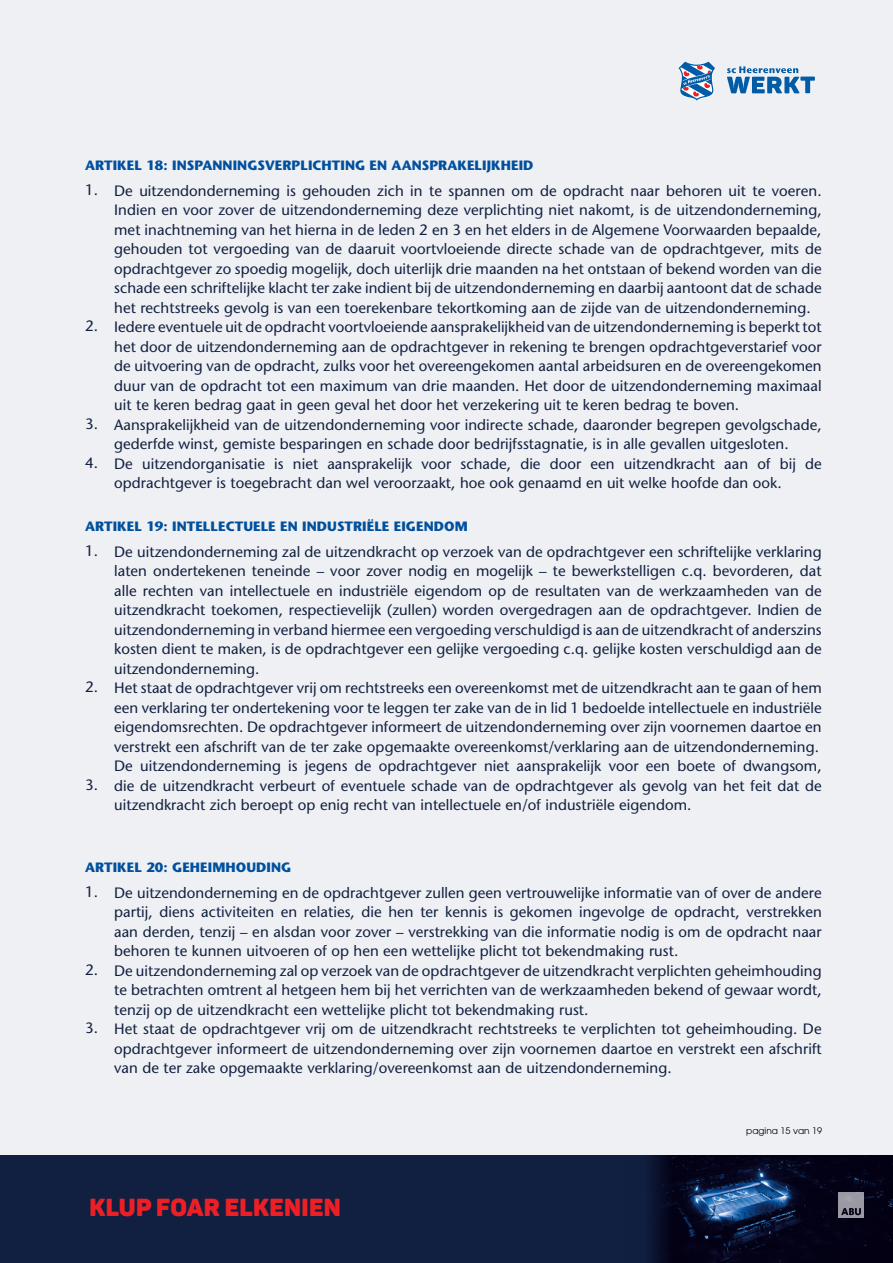
<style>
.page{position:relative;width:893px;height:1263px;background:#eff0f3}
.page>*{position:absolute;margin:0;border:0;box-sizing:border-box;transform-origin:0 0}
.t1{font:24.3px "Panton Black Caps";letter-spacing:.015em;color:#ed1f26}
.t2{font:500 15px/19.5px "Stone Sans Std";letter-spacing:.005em;color:#112041}
.t3{font:700 13.5px "Stone Sans Std";letter-spacing:.005em;color:#00509e}
.t4{font:9px "ITC Avant Garde Pro";color:#000}
</style>
<div class="page">
<div style="left:0;top:1155px;width:893px;height:108px;background:#112041"></div>
<img style="left:650px;top:1155px;width:243px;height:108px">
<svg style="left:678px;top:61px;width:37px;height:40px"></svg>
<svg style="left:727px;top:66px;width:88px;height:27px"></svg>
<img style="left:839px;top:1193px;width:24px;height:24px">
<p class="t3" style="left:85px;top:157px;width:450px">ARTIKEL 18: INSPANNINGSVERPLICHTING EN AANSPRAKELIJKHEID</p>
<p class="t2" style="left:85px;top:180px;width:14px">1.</p>
<p class="t2" style="left:85px;top:316px;width:14px">2.</p>
<p class="t2" style="left:85px;top:414px;width:14px">3.</p>
<p class="t2" style="left:85px;top:453px;width:14px">4.</p>
<p class="t2" style="left:114px;top:181px;width:709px">De uitzendonderneming is gehouden zich in te spannen om de opdracht naar behoren uit te voeren.<br>Indien en voor zover de uitzendonderneming deze verplichting niet nakomt, is de uitzendonderneming, met inachtneming van het hierna in de leden 2 en 3 en het elders in de Algemene Voorwaarden bepaalde, gehouden tot vergoeding van de daaruit voortvloeiende directe schade van de opdrachtgever, mits de opdrachtgever zo spoedig mogelijk, doch uiterlijk drie maanden na het ontstaan of bekend worden van die schade een schriftelijke klacht ter zake indient bij de uitzendonderneming en daarbij aantoont dat de schade het rechtstreeks gevolg is van een toerekenbare tekortkoming aan de zijde van de uitzendonderneming.<br>Iedere eventuele uit de opdracht voortvloeiende aansprakelijkheid van de uitzendonderneming is beperkt tot het door de uitzendonderneming aan de opdrachtgever in rekening te brengen opdrachtgeverstarief voor de uitvoering van de opdracht, zulks voor het overeengekomen aantal arbeidsuren en de overeengekomen duur van de opdracht tot een maximum van drie maanden. Het door de uitzendonderneming maximaal uit te keren bedrag gaat in geen geval het door het verzekering uit te keren bedrag te boven.<br>Aansprakelijkheid van de uitzendonderneming voor indirecte schade, daaronder begrepen gevolgschade, gederfde winst, gemiste besparingen en schade door bedrijfsstagnatie, is in alle gevallen uitgesloten.<br>De uitzendorganisatie is niet aansprakelijk voor schade, die door een uitzendkracht aan of bij de opdrachtgever is toegebracht dan wel veroorzaakt, hoe ook genaamd en uit welke hoofde dan ook.</p>
<p class="t3" style="left:85px;top:518px;width:384px">ARTIKEL 19: INTELLECTUELE EN INDUSTRIËLE EIGENDOM</p>
<p class="t2" style="left:85px;top:541px;width:14px">1.</p>
<p class="t2" style="left:85px;top:677px;width:14px">2.</p>
<p class="t2" style="left:85px;top:775px;width:14px">3.</p>
<p class="t2" style="left:114px;top:542px;width:709px">De uitzendonderneming zal de uitzendkracht op verzoek van de opdrachtgever een schriftelijke verklaring laten ondertekenen teneinde – voor zover nodig en mogelijk – te bewerkstelligen c.q. bevorderen, dat alle rechten van intellectuele en industriële eigendom op de resultaten van de werkzaamheden van de uitzendkracht toekomen, respectievelijk (zullen) worden overgedragen aan de opdrachtgever. Indien de uitzendonderneming in verband hiermee een vergoeding verschuldigd is aan de uitzendkracht of anderszins kosten dient te maken, is de opdrachtgever een gelijke vergoeding c.q. gelijke kosten verschuldigd aan de uitzendonderneming.<br>Het staat de opdrachtgever vrij om rechtstreeks een overeenkomst met de uitzendkracht aan te gaan of hem een verklaring ter ondertekening voor te leggen ter zake van de in lid 1 bedoelde intellectuele en industriële eigendomsrechten. De opdrachtgever informeert de uitzendonderneming over zijn voornemen daartoe en verstrekt een afschrift van de ter zake opgemaakte overeenkomst/verklaring aan de uitzendonderneming.<br>De uitzendonderneming is jegens de opdrachtgever niet aansprakelijk voor een boete of dwangsom, die de uitzendkracht verbeurt of eventuele schade van de opdrachtgever als gevolg van het feit dat de uitzendkracht zich beroept op enig recht van intellectuele en/of industriële eigendom.</p>
<p class="t3" style="left:85px;top:859px;width:208px">ARTIKEL 20: GEHEIMHOUDING</p>
<p class="t2" style="left:85px;top:882px;width:14px">1.</p>
<p class="t2" style="left:85px;top:960px;width:14px">2.</p>
<p class="t2" style="left:85px;top:1018px;width:14px">3.</p>
<p class="t2" style="left:114px;top:883px;width:709px">De uitzendonderneming en de opdrachtgever zullen geen vertrouwelijke informatie van of over de andere partij, diens activiteiten en relaties, die hen ter kennis is gekomen ingevolge de opdracht, verstrekken aan derden, tenzij – en alsdan voor zover – verstrekking van die informatie nodig is om de opdracht naar behoren te kunnen uitvoeren of op hen een wettelijke plicht tot bekendmaking rust.<br>De uitzendonderneming zal op verzoek van de opdrachtgever de uitzendkracht verplichten geheimhouding te betrachten omtrent al hetgeen hem bij het verrichten van de werkzaamheden bekend of gewaar wordt, tenzij op de uitzendkracht een wettelijke plicht tot bekendmaking rust.<br>Het staat de opdrachtgever vrij om de uitzendkracht rechtstreeks te verplichten tot geheimhouding. De opdrachtgever informeert de uitzendonderneming over zijn voornemen daartoe en verstrekt een afschrift van de ter zake opgemaakte verklaring/overeenkomst aan de uitzendonderneming.</p>
<p class="t4" style="left:746px;top:1125px;width:77px">pagina 15 van 19</p>
<h1 class="t1" style="left:89px;top:1192px;width:253px">KLUP FOAR ELKENIEN</h1>
</div>
